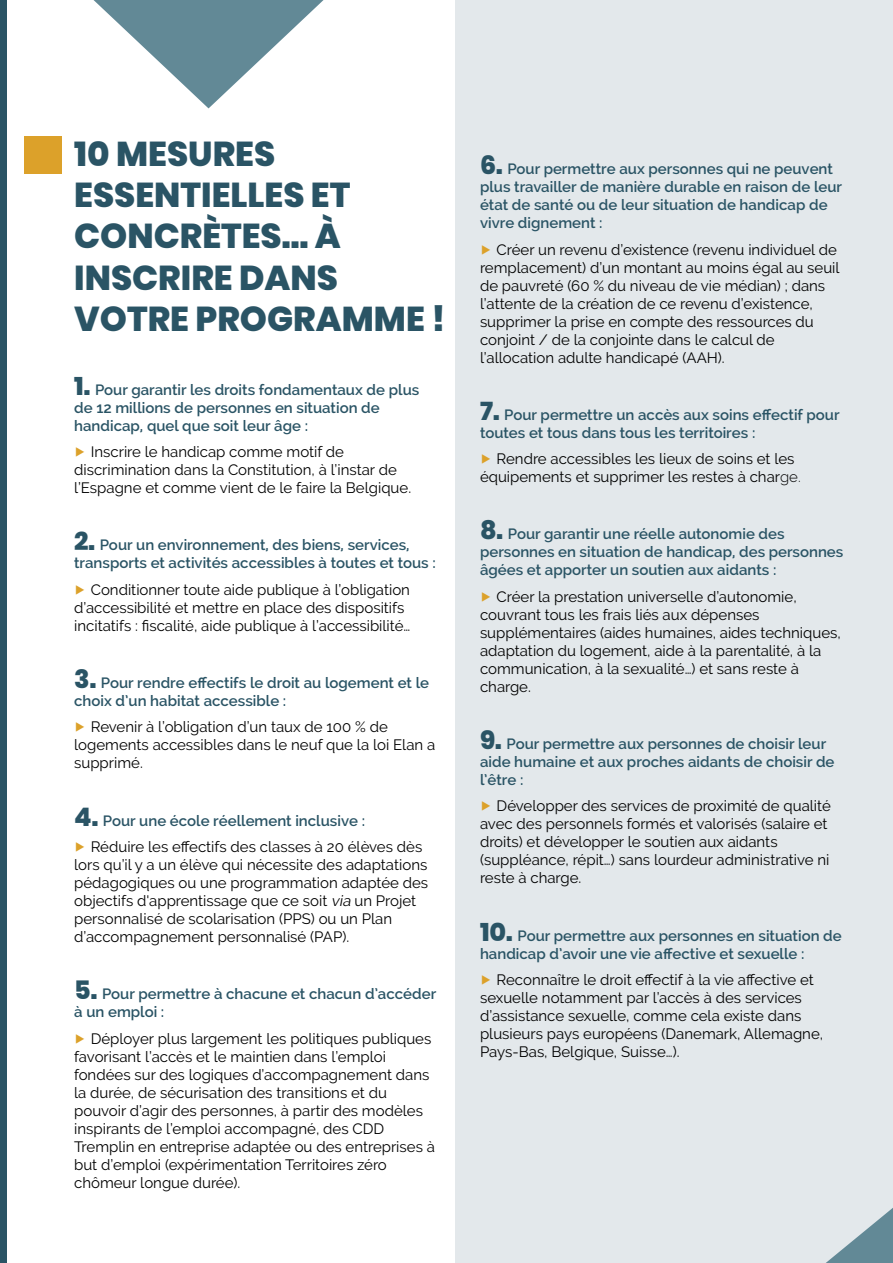
<style>
.page{position:relative;width:893px;height:1263px;background:#fff}
.page>*{position:absolute;margin:0;border:0;box-sizing:border-box;transform-origin:0 0}
.t1{font:800 34.5px/41.4px "Poppins";color:#2a5465}
.t2{font:15px/18px "Raleway";color:#000}
.t3{font:600 15px/18px "Raleway";color:#2a5465}
.s1{font-family:"Poppins";font-weight:800;font-size:25.5px}
.s2{color:#dca12a}
.s3{font-family:"Poppins";font-weight:800;font-size:25.5px;color:#2a5465}
.s4{font-weight:600;color:#2a5465}
.s5{font-style:italic}
.s6{font-weight:300}
</style>
<div class="page">
<div style="left:455px;top:0;width:438px;height:1263px;background:#e3e8eb"></div>
<div style="left:0;top:0;width:7px;height:1263px;background:#2a5465"></div>
<div style="left:24px;top:136px;width:37px;height:37px;background:#dca12a"></div>
<svg style="left:826px;top:1208px;width:67px;height:55px"></svg>
<svg style="left:94px;top:0;width:230px;height:108px"></svg>
<h1 class="t1" style="left:74px;top:133px;width:373px">10 MESURES<br>ESSENTIELLES ET<br>CONCRÈTES… À<br>INSCRIRE DANS<br>VOTRE PROGRAMME !</h1>
<p class="t3" style="left:74px;top:380px;width:347px"><span class="s1">1.</span> Pour garantir les droits fondamentaux de plus de 12 millions de personnes en situation de handicap, quel que soit leur âge :</p>
<p class="t2" style="left:74px;top:443px;width:339px"><span class="s2">▶</span> Inscrire le handicap comme motif de discrimination dans la Constitution, à l’instar de l’Espagne et comme vient de le faire la Belgique.</p>
<p class="t3" style="left:74px;top:536px;width:363px"><span class="s1">2.</span> Pour un environnement, des biens, services, transports et activités accessibles à toutes et tous :</p>
<p class="t2" style="left:74px;top:580px;width:338px"><span class="s2">▶</span> Conditionner toute aide publique à l’obligation d’accessibilité et mettre en place des dispositifs incitatifs : fiscalité, aide publique à l’accessibilité…</p>
<p class="t3" style="left:74px;top:674px;width:356px"><span class="s1">3.</span> Pour rendre effectifs le droit au logement et le choix d’un habitat accessible :</p>
<p class="t2" style="left:74px;top:718px;width:363px"><span class="s2">▶</span> Revenir à l’obligation d’un taux de 100 % de logements accessibles dans le neuf que la loi Elan a supprimé.</p>
<p class="t2" style="left:74px;top:807px;width:350px;line-height:26.5px"><span class="s3">4.</span> <span class="s4">Pour une école réellement inclusive :<br></span><span class="s2">▶</span> Réduire les effectifs des classes à 20 élèves dès</p>
<p class="t2" style="left:74px;top:856px;width:356px">lors qu’il y a un élève qui nécessite des adaptations pédagogiques ou une programmation adaptée des objectifs d'apprentissage que ce soit <span class="s5">via</span> un Projet personnalisé de scolarisation (PPS) ou un Plan d’accompagnement personnalisé (PAP).</p>
<p class="t3" style="left:74px;top:985px;width:364px"><span class="s1">5.</span> Pour permettre à chacune et chacun d’accéder à un emploi :</p>
<p class="t2" style="left:74px;top:1029px;width:362px"><span class="s2">▶</span> Déployer plus largement les politiques publiques favorisant l’accès et le maintien dans l’emploi fondées sur des logiques d’accompagnement dans la durée, de sécurisation des transitions et du pouvoir d’agir des personnes, à partir des modèles inspirants de l’emploi accompagné, des CDD Tremplin en entreprise adaptée ou des entreprises à but d’emploi (expérimentation Territoires zéro chômeur longue durée).</p>
<p class="t3" style="left:480px;top:160px;width:364px"><span class="s1">6.</span> Pour permettre aux personnes qui ne peuvent plus travailler de manière durable en raison de leur état de santé ou de leur situation de handicap de vivre dignement :</p>
<p class="t2" style="left:480px;top:240px;width:361px"><span class="s2">▶</span> Créer un revenu d’existence (revenu individuel de remplacement) d’un montant au moins égal au seuil de pauvreté (60 % du niveau de vie médian) ; dans l’attente de la création de ce revenu d’existence, supprimer la prise en compte des ressources du conjoint / de la conjointe dans le calcul de l’allocation adulte handicapé (AAH).</p>
<p class="t3" style="left:480px;top:405px;width:361px"><span class="s1">7.</span> Pour permettre un accès aux soins effectif pour toutes et tous dans tous les territoires :</p>
<p class="t2" style="left:480px;top:450px;width:322px"><span class="s2">▶</span> Rendre accessibles les lieux de soins et les équipements et supprimer les restes à char<span class="s6">ge.</span></p>
<p class="t3" style="left:480px;top:525px;width:365px"><span class="s1">8.</span> Pour garantir une réelle autonomie des personnes en situation de handicap, des personnes âgées et apporter un soutien aux aidants :</p>
<p class="t2" style="left:480px;top:587px;width:362px"><span class="s2">▶</span> Créer la prestation universelle d’autonomie, couvrant tous les frais liés aux dépenses supplémentaires (aides humaines, aides techniques, adaptation du logement, aide à la parentalité, à la communication, à la sexualité…) et sans reste à charge.</p>
<p class="t3" style="left:480px;top:735px;width:356px"><span class="s1">9.</span> Pour permettre aux personnes de choisir leur aide humaine et aux proches aidants de choisir de l’être :</p>
<p class="t2" style="left:480px;top:797px;width:352px"><span class="s2">▶</span> Développer des services de proximité de qualité avec des personnels formés et valorisés (salaire et droits) et développer le soutien aux aidants (suppléance, répit…) sans lourdeur administrative ni reste à charge.</p>
<p class="t3" style="left:480px;top:926px;width:363px"><span class="s1">10.</span> Pour permettre aux personnes en situation de handicap d’avoir une vie affective et sexuelle :</p>
<p class="t2" style="left:480px;top:971px;width:345px"><span class="s2">▶</span> Reconnaître le droit effectif à la vie affective et sexuelle notamment par l’accès à des services d’assistance sexuelle, comme cela existe dans plusieurs pays européens (Danemark, Allemagne, Pays-Bas, Belgique, Suisse…).</p>
</div>
